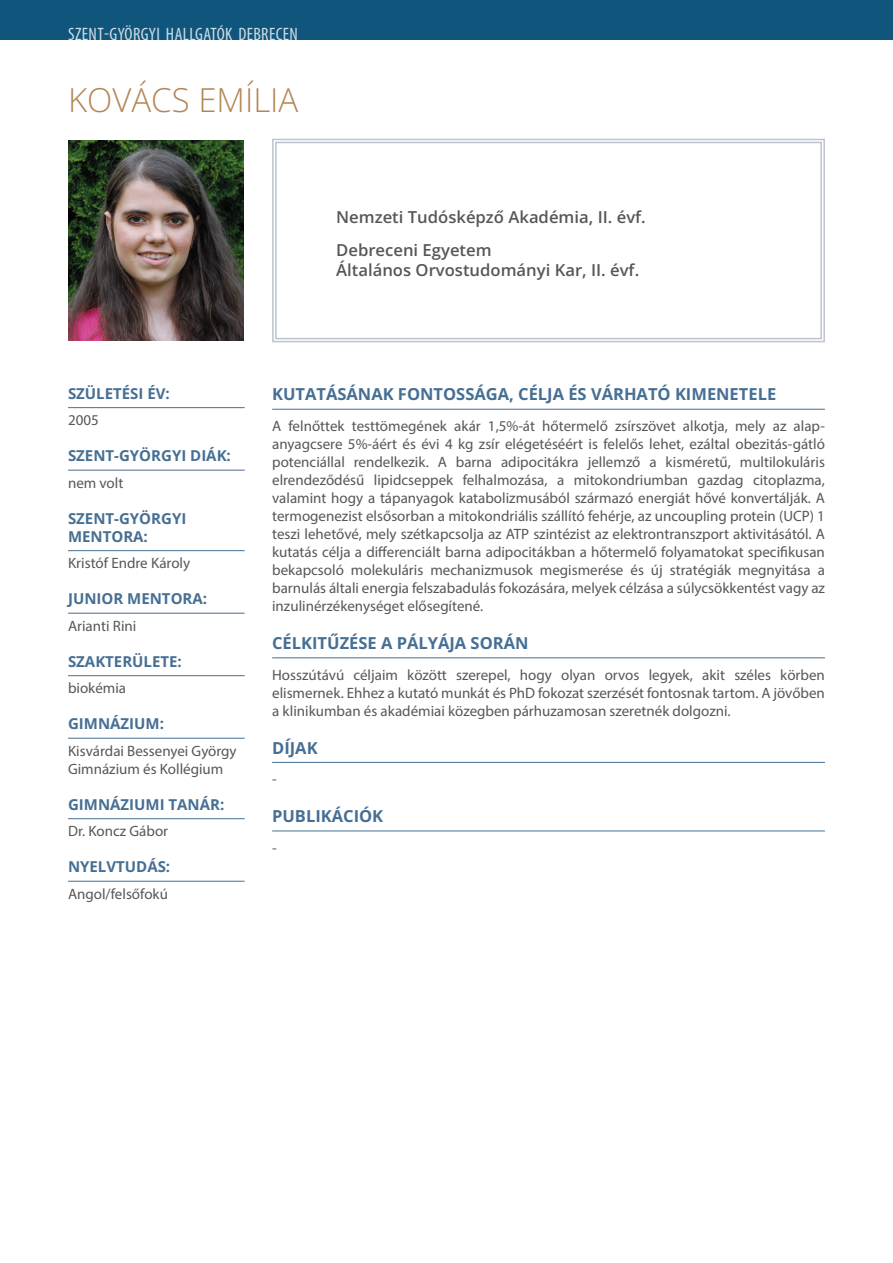
<style>
.page{position:relative;width:893px;height:1263px;background:#fff}
.page>*{position:absolute;margin:0;border:0;box-sizing:border-box;transform-origin:0 0}
.t1{font:300 33px "Open Sans";color:#b28755}
.t2{font:condensed 18px "Myriad Pro";letter-spacing:.02em;color:#fff}
.t3{font:700 16.5px "Open Sans";color:#466f94}
.t4{font:600 16.5px/32.5px "Open Sans";color:#575756}
.t5{font:15px/18px "Myriad Pro";color:#575756;text-align:justify}
.t6{font:700 15px/18px "Open Sans";color:#466f94}
</style>
<div class="page">
<div style="left:0;top:0;width:893px;height:40px;background:#10557b"></div>
<svg style="left:272px;top:138px;width:553px;height:205px"></svg>
<div style="left:275px;top:142px;width:547px;height:197px;border:1px solid #bdc3d3"></div>
<hr style="left:68px;top:407px;width:177px;height:1px;background:#466f94">
<hr style="left:68px;top:470px;width:177px;height:1px;background:#466f94">
<hr style="left:68px;top:550px;width:177px;height:1px;background:#466f94">
<hr style="left:68px;top:613px;width:177px;height:1px;background:#466f94">
<hr style="left:68px;top:675px;width:177px;height:1px;background:#466f94">
<hr style="left:68px;top:738px;width:177px;height:1px;background:#466f94">
<hr style="left:68px;top:818px;width:177px;height:1px;background:#466f94">
<hr style="left:68px;top:881px;width:177px;height:1px;background:#466f94">
<img style="left:68px;top:141px;width:176px;height:199px">
<hr style="left:272px;top:409px;width:553px;height:1px;background:#466f94">
<hr style="left:272px;top:657px;width:553px;height:1px;background:#466f94">
<hr style="left:272px;top:762px;width:553px;height:1px;background:#466f94">
<hr style="left:272px;top:830px;width:553px;height:1px;background:#466f94">
<p class="t2" style="left:68px;top:23px;width:231px">SZENT-GYÖRGYI HALLGATÓK DEBRECEN</p>
<h1 class="t1" style="left:68px;top:77px;width:232px">KOVÁCS EMÍLIA</h1>
<p class="t4" style="left:336px;top:200px;width:311px">Nemzeti Tudósképző Akadémia, II. évf.<br>Debreceni Egyetem</p>
<p class="t4" style="left:336px;top:253px;width:304px">Általános Orvostudományi Kar, II. évf.</p>
<p class="t6" style="left:68px;top:384px;width:103px">SZÜLETÉSI ÉV:</p>
<p class="t5" style="left:68px;top:411px;width:32px">2005</p>
<p class="t6" style="left:68px;top:446px;width:164px">SZENT-GYÖRGYI DIÁK:</p>
<p class="t5" style="left:68px;top:473px;width:57px">nem volt</p>
<p class="t6" style="left:68px;top:509px;width:120px">SZENT-GYÖRGYI<br>MENTORA:</p>
<p class="t5" style="left:68px;top:554px;width:124px">Kristóf Endre Károly</p>
<p class="t6" style="left:68px;top:589px;width:141px">JUNIOR MENTORA:</p>
<p class="t5" style="left:68px;top:616px;width:70px">Arianti Rini</p>
<p class="t6" style="left:68px;top:652px;width:115px">SZAKTERÜLETE:</p>
<p class="t5" style="left:68px;top:679px;width:60px">biokémia</p>
<p class="t6" style="left:68px;top:714px;width:97px">GIMNÁZIUM:</p>
<p class="t5" style="left:68px;top:741px;width:170px">Kisvárdai Bessenyei György<br>Gimnázium és Kollégium</p>
<p class="t6" style="left:68px;top:795px;width:158px">GIMNÁZIUMI TANÁR:</p>
<p class="t5" style="left:68px;top:822px;width:102px">Dr. Koncz Gábor</p>
<p class="t6" style="left:68px;top:857px;width:104px">NYELVTUDÁS:</p>
<p class="t5" style="left:68px;top:884px;width:101px">Angol/felsőfokú</p>
<p class="t3" style="left:272px;top:383px;width:506px">KUTATÁSÁNAK FONTOSSÁGA, CÉLJA ÉS VÁRHATÓ KIMENETELE</p>
<p class="t5" style="left:272px;top:417px;width:554px">A felnőttek testtömegének akár 1,5%-át hőtermelő zsírszövet alkotja, mely az alap&shy;anyagcsere 5%-áért és évi 4 kg zsír elégetéséért is felelős lehet, ezáltal obezitás-gátló potenciállal rendelkezik. A barna adipocitákra jellemző a kisméretű, multilokuláris elrendeződésű lipidcseppek felhalmozása, a mitokondriumban gazdag citoplazma, valamint hogy a tápanyagok katabolizmusából származó energiát hővé konvertálják. A termogenezist elsősorban a mitokondriális szállító fehérje, az uncoupling protein (UCP) 1 teszi lehetővé, mely szétkapcsolja az ATP szintézist az elektrontranszport aktivitásától. A kutatás célja a differenciált barna adipocitákban a hőtermelő folyamatokat specifikusan bekapcsoló molekuláris mechanizmusok megismerése és új stratégiák megnyitása a barnulás általi energia felszabadulás fokozására, melyek célzása a súlycsökkentést vagy az inzulinérzékenységet elősegítené.</p>
<p class="t3" style="left:272px;top:632px;width:258px">CÉLKITŰZÉSE A PÁLYÁJA SORÁN</p>
<p class="t5" style="left:272px;top:665px;width:554px">Hosszútávú céljaim között szerepel, hogy olyan orvos legyek, akit széles körben elismernek. Ehhez a kutató munkát és PhD fokozat szerzését fontosnak tartom. A jövőben a klinikumban és akadémiai közegben párhuzamosan szeretnék dolgozni.</p>
<p class="t3" style="left:272px;top:736px;width:47px">DÍJAK</p>
<p class="t5" style="left:272px;top:770px;width:6px">-</p>
<p class="t3" style="left:272px;top:805px;width:113px">PUBLIKÁCIÓK</p>
<p class="t5" style="left:272px;top:838px;width:6px">-</p>
</div>
